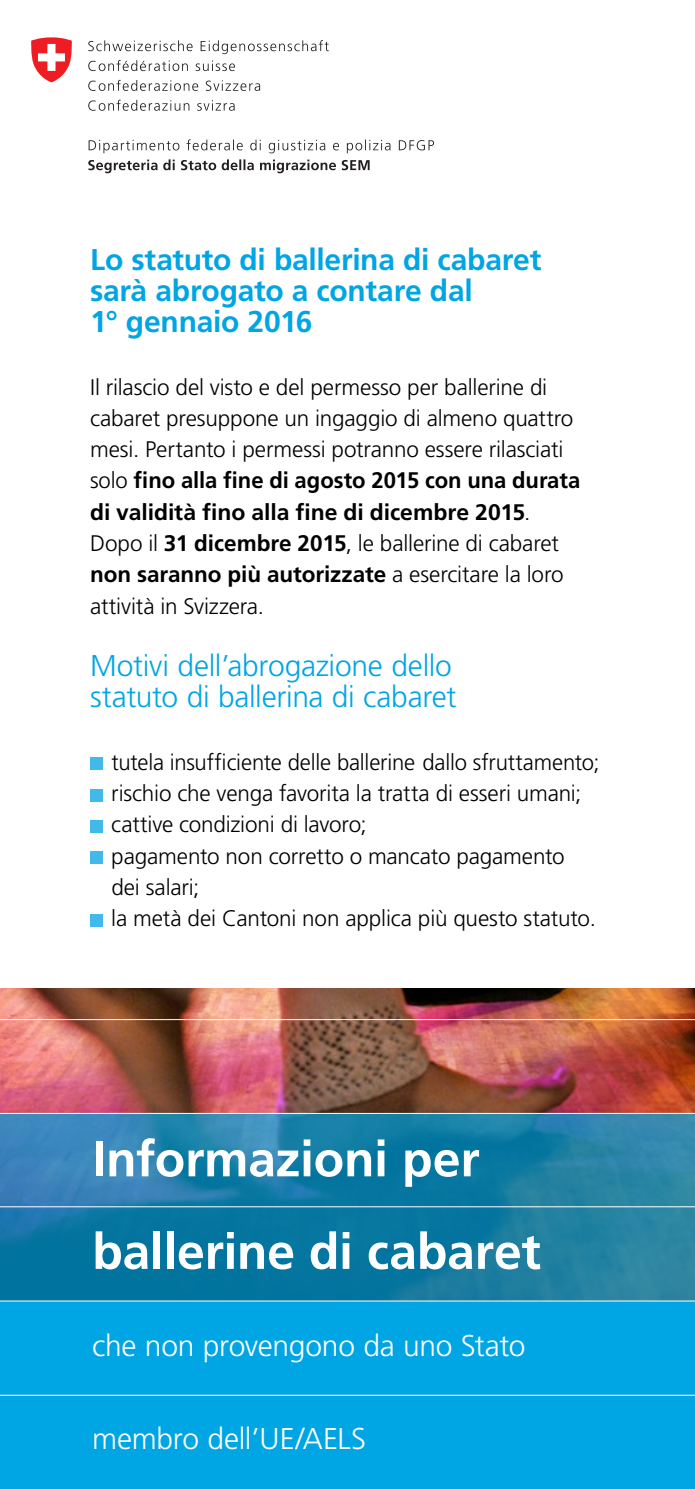
<style>
.page{position:relative;width:695px;height:1489px;background:#fff}
.page>*{position:absolute;margin:0;border:0;box-sizing:border-box;transform-origin:0 0}
.t1{font:700 50px "Frutiger LT Std";letter-spacing:-.005em;color:#fff}
.t2{font:700 30px "Frutiger LT Std";letter-spacing:-.01em;color:#00a5e3}
.t3{font:300 30px "Frutiger LT Std";letter-spacing:-.01em;color:#00a5e3}
.t4{font:300 30px "Frutiger LT Std";letter-spacing:-.01em;color:#fff}
.t5{font:300 22.5px/31.2px "Frutiger LT Std";letter-spacing:-.005em;color:#000}
.t6{font:700 22.5px "Frutiger LT Std";letter-spacing:-.005em;color:#000}
.s1{font-weight:300}
.s2{font-weight:700}
</style>
<div class="page">
<img style="left:0;top:988px;width:694px;height:124px">
<div style="left:0;top:1301px;width:694px;height:187px;background:#00a5e3"></div>
<svg style="left:0;top:1113px;width:694px;height:187px;background:#1a7da6"></svg>
<hr style="left:0;top:1394px;width:694px;height:1px;background:#fff">
<hr style="left:0;top:1206px;width:694px;height:1px;background:#fff">
<hr style="left:0;top:1019px;width:694px;height:1px;background:#fff">
<div style="left:90px;top:757px;width:12px;height:12px;background:#41b9ea"></div>
<div style="left:90px;top:789px;width:12px;height:12px;background:#41b9ea"></div>
<div style="left:90px;top:820px;width:12px;height:12px;background:#41b9ea"></div>
<div style="left:90px;top:851px;width:12px;height:12px;background:#41b9ea"></div>
<div style="left:90px;top:914px;width:12px;height:12px;background:#41b9ea"></div>
<svg style="left:88px;top:159px;width:281px;height:14px"></svg>
<svg style="left:89px;top:139px;width:345px;height:14px"></svg>
<svg style="left:88px;top:100px;width:146px;height:11px"></svg>
<svg style="left:88px;top:80px;width:172px;height:11px"></svg>
<svg style="left:88px;top:60px;width:147px;height:11px"></svg>
<svg style="left:88px;top:40px;width:241px;height:14px"></svg>
<svg style="left:31px;top:37px;width:41px;height:45px"></svg>
<p class="t2" style="left:90px;top:241px;width:453px">Lo statuto di ballerina di cabaret</p>
<p class="t2" style="left:90px;top:273px;width:384px">sarà abrogato a contare dal</p>
<p class="t2" style="left:90px;top:304px;width:224px">1° gennaio 2016</p>
<p class="t5" style="left:90px;top:371px;width:458px">Il rilascio del visto e del permesso per ballerine di</p>
<p class="t5" style="left:90px;top:403px;width:485px">cabaret presuppone un ingaggio di almeno quattro mesi. Pertanto i permessi potranno essere rilasciati</p>
<p class="t6" style="left:90px;top:467px;width:492px"><span class="s1">solo</span> fino alla fine di agosto 2015 con una durata</p>
<p class="t6" style="left:90px;top:498px;width:442px">di validità fino alla fine di dicembre 2015<span class="s1">.</span></p>
<p class="t5" style="left:90px;top:528px;width:470px">Dopo il <span class="s2">31 dicembre 2015</span>, le ballerine di cabaret</p>
<p class="t6" style="left:90px;top:561px;width:475px">non saranno più autorizzate <span class="s1">a esercitare la loro</span></p>
<p class="t5" style="left:90px;top:590px;width:176px">attività in Svizzera.</p>
<p class="t3" style="left:90px;top:648px;width:363px">Motivi dell’abrogazione dello</p>
<p class="t3" style="left:90px;top:680px;width:368px">statuto di ballerina di cabaret</p>
<p class="t5" style="left:111px;top:746px;width:489px">tutela insufficiente delle ballerine dallo sfruttamento;</p>
<p class="t5" style="left:111px;top:778px;width:471px">rischio che venga favorita la tratta di esseri umani;</p>
<p class="t5" style="left:111px;top:809px;width:257px">cattive condizioni di lavoro;</p>
<p class="t5" style="left:111px;top:840px;width:455px">pagamento non corretto o mancato pagamento</p>
<p class="t5" style="left:111px;top:871px;width:89px">dei salari;</p>
<p class="t5" style="left:111px;top:903px;width:486px">la metà dei Cantoni non applica più questo statuto.</p>
<p class="t1" style="left:92px;top:1129px;width:389px">Informazioni per</p>
<p class="t1" style="left:92px;top:1221px;width:450px">ballerine di cabaret</p>
<p class="t4" style="left:92px;top:1328px;width:434px">che non provengono da uno Stato</p>
<p class="t4" style="left:92px;top:1421px;width:275px">membro dell’UE/AELS</p>
</div>
